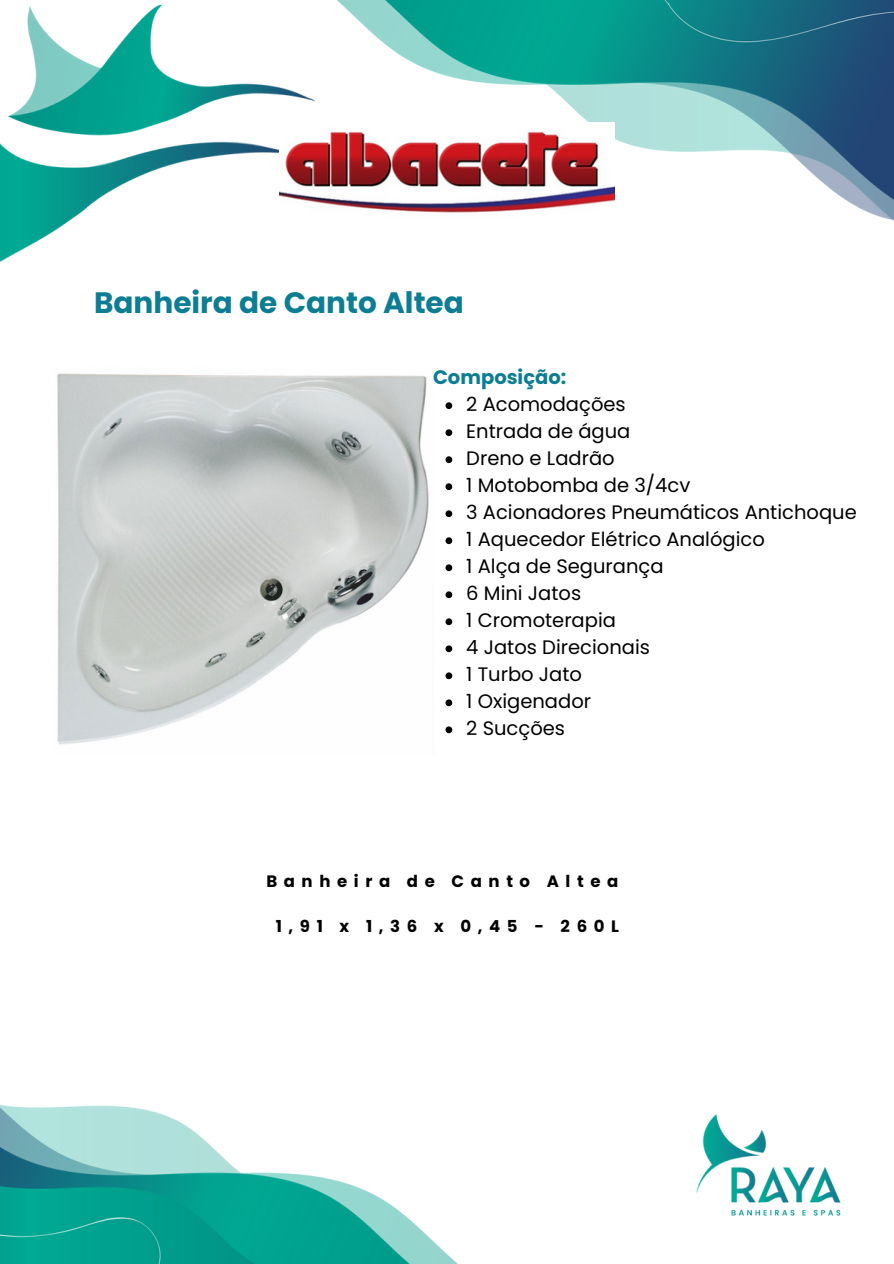
<style>
.page{position:relative;width:894px;height:1264px;background:#fff}
.page>*{position:absolute;margin:0;border:0;box-sizing:border-box;transform-origin:0 0}
.t1{font:700 29.55px "Poppins";color:#0c7d92}
.t2{font:19.5px "Poppins";color:#000}
.t3{font:700 19.5px "Poppins";color:#0c7d92}
.t4{font:700 16.5px "Poppins";letter-spacing:.4em;color:#000}
</style>
<div class="page">
<img style="left:0;top:0;width:893px;height:1263px">
<img style="left:279px;top:123px;width:335px;height:96px">
<img style="left:51px;top:367px;width:382px;height:387px">
<svg style="left:445px;top:402px;width:7px;height:7px"></svg>
<svg style="left:445px;top:429px;width:7px;height:7px"></svg>
<svg style="left:445px;top:456px;width:7px;height:7px"></svg>
<svg style="left:445px;top:483px;width:7px;height:7px"></svg>
<svg style="left:445px;top:510px;width:7px;height:7px"></svg>
<svg style="left:445px;top:537px;width:7px;height:7px"></svg>
<svg style="left:445px;top:564px;width:7px;height:7px"></svg>
<svg style="left:445px;top:591px;width:7px;height:7px"></svg>
<svg style="left:445px;top:618px;width:7px;height:7px"></svg>
<svg style="left:445px;top:645px;width:7px;height:7px"></svg>
<svg style="left:445px;top:672px;width:7px;height:7px"></svg>
<svg style="left:445px;top:699px;width:7px;height:7px"></svg>
<svg style="left:445px;top:726px;width:7px;height:7px"></svg>
<h1 class="t1" style="left:94px;top:281px;width:371px">Banheira de Canto Altea</h1>
<h2 class="t3" style="left:433px;top:364px;width:135px">Composição:</h2>
<p class="t2" style="left:466px;top:391px;width:161px">2 Acomodações</p>
<p class="t2" style="left:466px;top:418px;width:166px">Entrada de água</p>
<p class="t2" style="left:466px;top:445px;width:150px">Dreno e Ladrão</p>
<p class="t2" style="left:466px;top:472px;width:225px">1 Motobomba de 3/4cv</p>
<p class="t2" style="left:466px;top:499px;width:392px">3 Acionadores Pneumáticos Antichoque</p>
<p class="t2" style="left:466px;top:526px;width:300px">1 Aquecedor Elétrico Analógico</p>
<p class="t2" style="left:466px;top:553px;width:199px">1 Alça de Segurança</p>
<p class="t2" style="left:466px;top:580px;width:116px">6 Mini Jatos</p>
<p class="t2" style="left:466px;top:607px;width:151px">1 Cromoterapia</p>
<p class="t2" style="left:466px;top:634px;width:185px">4 Jatos Direcionais</p>
<p class="t2" style="left:466px;top:661px;width:117px">1 Turbo Jato</p>
<p class="t2" style="left:466px;top:688px;width:126px">1 Oxigenador</p>
<p class="t2" style="left:466px;top:715px;width:100px">2 Sucções</p>
<p class="t4" style="left:266px;top:869px;width:353px">Banheira de Canto Altea</p>
<p class="t4" style="left:276px;top:914px;width:344px">1,91 x 1,36 x 0,45 - 260L</p>
</div>
